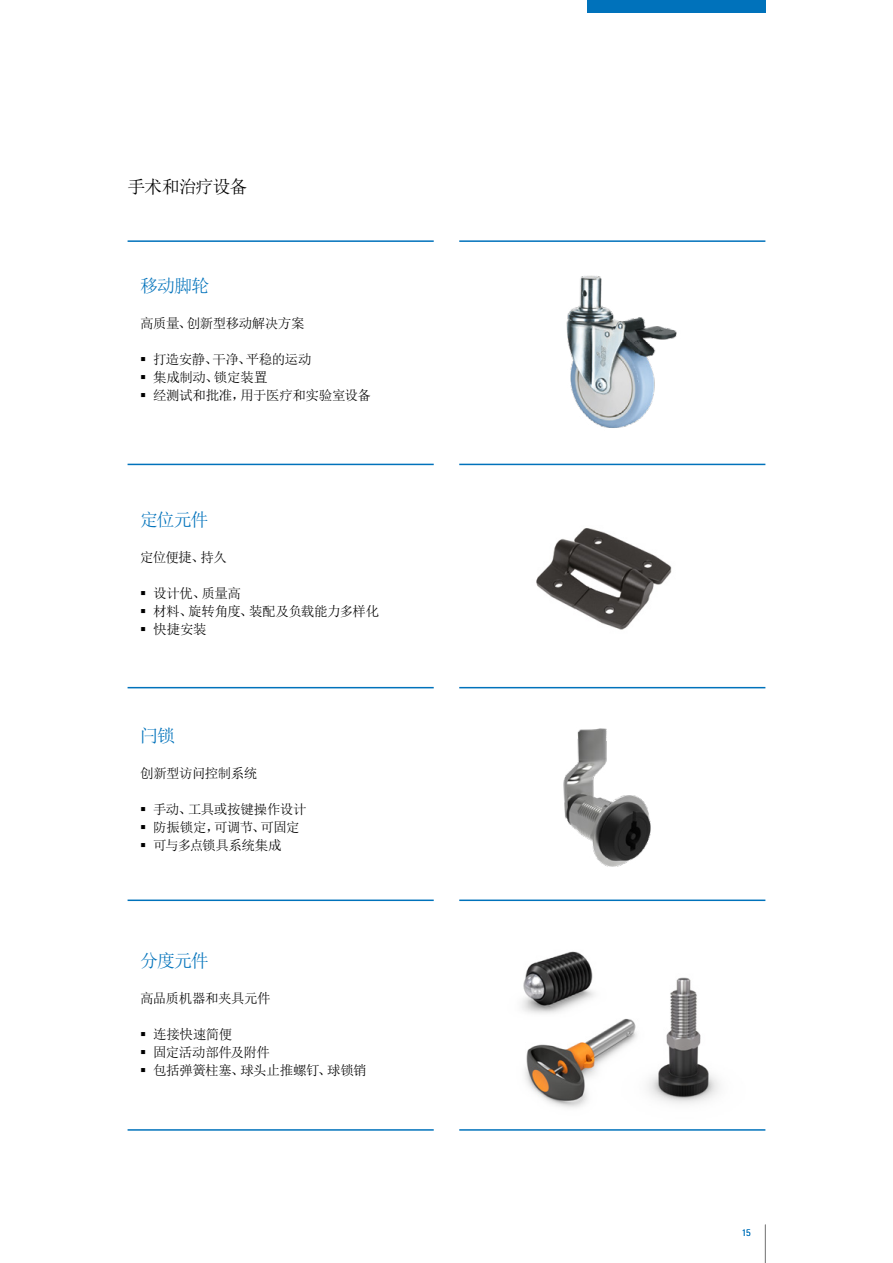
<style>
.page{position:relative;width:893px;height:1263px;background:#fff}
.page>*{position:absolute;margin:0;border:0;box-sizing:border-box;transform-origin:0 0}
.t1{font:18px "Sim Sun";letter-spacing:-.06em;color:#0072bb}
.t2{font:18px "Sim Sun";letter-spacing:-.06em;color:#000}
.t3{font:13.5px "Sim Sun";letter-spacing:-.04em;color:#000}
.t4{font:13.5px "Sim Sun";letter-spacing:-.015em;color:#000}
.t5{font:300 9px "DINOT";color:#0072bb}
</style>
<div class="page">
<div style="left:587px;top:0;width:178px;height:13px;background:#0072bb"></div>
<img style="left:566px;top:275px;width:111px;height:153px">
<img style="left:536px;top:528px;width:136px;height:102px">
<img style="left:563px;top:728px;width:88px;height:139px">
<img style="left:694px;top:991px;width:72px;height:140px">
<img style="left:525px;top:977px;width:169px;height:131px">
<img style="left:470px;top:901px;width:178px;height:149px">
<hr style="left:765px;top:1225px;width:1px;height:38px;background:#878787">
<hr style="left:128px;top:240px;width:306px;height:2px;background:#0072bb">
<hr style="left:459px;top:240px;width:306px;height:2px;background:#0072bb">
<hr style="left:128px;top:464px;width:306px;height:1px;background:#0072bb">
<hr style="left:459px;top:464px;width:306px;height:1px;background:#0072bb">
<hr style="left:128px;top:687px;width:306px;height:1px;background:#0072bb">
<hr style="left:128px;top:899px;width:306px;height:2px;background:#0072bb">
<hr style="left:128px;top:1129px;width:306px;height:2px;background:#0072bb">
<hr style="left:459px;top:687px;width:306px;height:1px;background:#0072bb">
<hr style="left:459px;top:899px;width:306px;height:2px;background:#0072bb">
<hr style="left:459px;top:1129px;width:306px;height:2px;background:#0072bb">
<h1 class="t2" style="left:128px;top:177px;width:121px">手术和治疗设备</h1>
<h1 class="t1" style="left:140px;top:276px;width:71px">移动脚轮</h1>
<p class="t3" style="left:140px;top:316px;width:166px">高质量、创新型移动解决方案</p>
<p class="t3" style="left:140px;top:352px;width:173px">▪ 打造安静、干净、平稳的运动</p>
<p class="t4" style="left:140px;top:370px;width:129px">▪ 集成制动、锁定装置</p>
<p class="t3" style="left:140px;top:388px;width:232px">▪ 经测试和批准，用于医疗和实验室设备</p>
<h1 class="t1" style="left:140px;top:510px;width:70px">定位元件</h1>
<p class="t3" style="left:140px;top:550px;width:88px">定位便捷、持久</p>
<p class="t3" style="left:140px;top:586px;width:102px">▪ 设计优、质量高</p>
<p class="t3" style="left:140px;top:604px;width:240px">▪ 材料、旋转角度、装配及负载能力多样化</p>
<p class="t3" style="left:140px;top:622px;width:68px">▪ 快捷安装</p>
<h1 class="t1" style="left:140px;top:726px;width:36px">闩锁</h1>
<p class="t3" style="left:140px;top:766px;width:118px">创新型访问控制系统</p>
<p class="t3" style="left:140px;top:802px;width:168px">▪ 手动、工具或按键操作设计</p>
<p class="t3" style="left:140px;top:820px;width:161px">▪ 防振锁定，可调节、可固定</p>
<p class="t3" style="left:140px;top:838px;width:143px">▪ 可与多点锁具系统集成</p>
<h1 class="t1" style="left:140px;top:951px;width:70px">分度元件</h1>
<p class="t3" style="left:140px;top:991px;width:132px">高品质机器和夹具元件</p>
<p class="t3" style="left:140px;top:1027px;width:93px">▪ 连接快速简便</p>
<p class="t3" style="left:140px;top:1045px;width:131px">▪ 固定活动部件及附件</p>
<p class="t3" style="left:140px;top:1063px;width:228px">▪ 包括弹簧柱塞、球头止推螺钉、球锁销</p>
<p class="t5" style="left:742px;top:1227px;width:11px">15</p>
</div>
